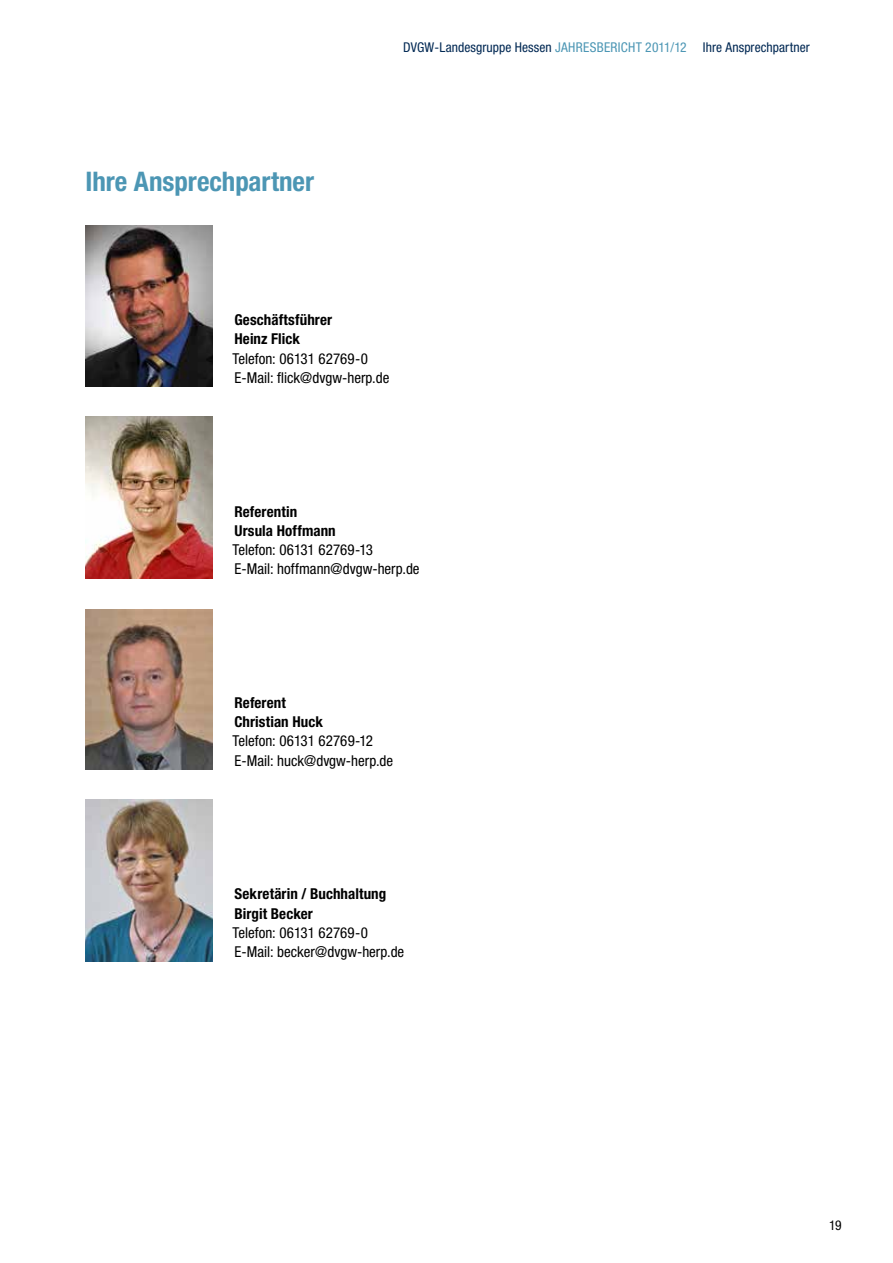
<style>
.page{position:relative;width:893px;height:1263px;background:#fff}
.page>*{position:absolute;margin:0;border:0;box-sizing:border-box;transform-origin:0 0}
.t1{font:700 condensed 27px "Helvetica Neue LT Pro";color:#4c96b4}
.t2{font:condensed 15px/19.2px "Helvetica Neue LT Pro";color:#000}
.t3{font:700 condensed 15px/19.2px "Helvetica Neue LT Pro";letter-spacing:.005em;color:#000}
.t4{font:condensed 13.5px "Helvetica Neue LT Pro";letter-spacing:.01em;color:#002853}
.t5{font:condensed 13.5px "Helvetica Neue LT Pro";color:#000}
.s1{color:#4c96b4}
</style>
<div class="page">
<img style="left:85px;top:225px;width:128px;height:162px">
<img style="left:85px;top:416px;width:128px;height:163px">
<img style="left:85px;top:609px;width:128px;height:161px">
<img style="left:85px;top:799px;width:128px;height:162px">
<h1 class="t1" style="left:86px;top:166px;width:230px">Ihre Ansprechpartner</h1>
<p class="t4" style="left:403px;top:39px;width:408px">DVGW-Landesgruppe Hessen <span class="s1">JAHRESBERICHT 2011/12</span> Ihre Ansprechpartner</p>
<p class="t3" style="left:234px;top:310px;width:99px">Geschäftsführer<br>Heinz Flick</p>
<p class="t2" style="left:232px;top:349px;width:158px">Telefon: 06131 62769-0<br>E-Mail: flick@dvgw-herp.de</p>
<p class="t3" style="left:234px;top:502px;width:103px">Referentin<br>Ursula Hoffmann</p>
<p class="t2" style="left:232px;top:540px;width:189px">Telefon: 06131 62769-13<br>E-Mail: hoffmann@dvgw-herp.de</p>
<p class="t3" style="left:234px;top:693px;width:90px">Referent<br>Christian Huck</p>
<p class="t2" style="left:232px;top:731px;width:162px">Telefon: 06131 62769-12<br>E-Mail: huck@dvgw-herp.de</p>
<p class="t3" style="left:234px;top:884px;width:153px">Sekretärin / Buchhaltung<br>Birgit Becker</p>
<p class="t2" style="left:232px;top:923px;width:173px">Telefon: 06131 62769-0<br>E-Mail: becker@dvgw-herp.de</p>
<p class="t5" style="left:829px;top:1218px;width:14px">19</p>
</div>
